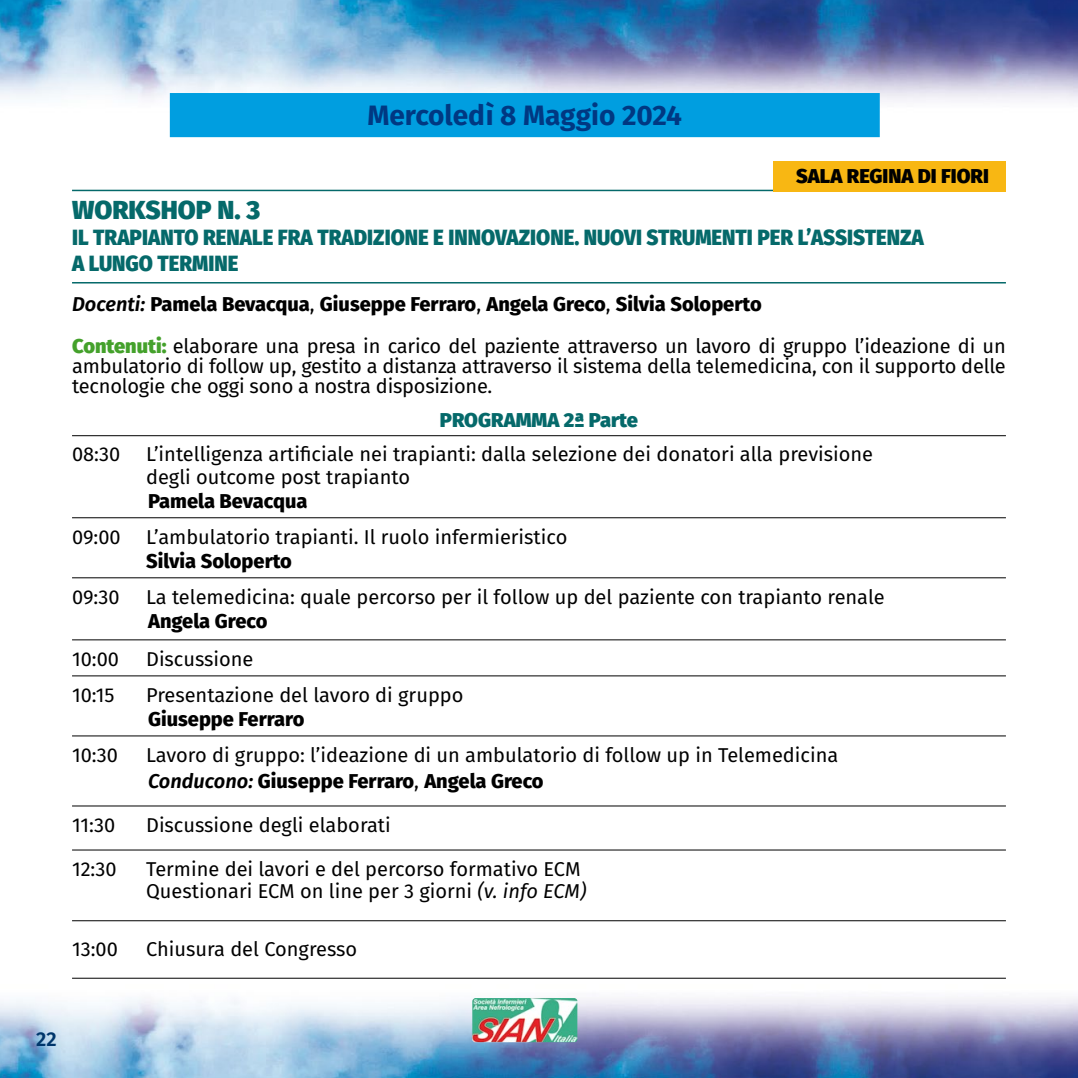
<style>
.page{position:relative;width:1078px;height:1078px;background:#fff}
.page>*{position:absolute;margin:0;border:0;box-sizing:border-box;transform-origin:0 0}
.t1{font:700 28px "Fira Sans";color:#003882}
.t2{font:800 26px "Fira Sans";color:#05696a}
.t3{font:800 22px "Fira Sans";color:#05696a;scale:.93 1}
.t4{font:20px/20px "Fira Sans";color:#000;text-align:justify}
.t5{font:800 20px "Fira Sans";color:#000}
.t6{font:800 20px "Fira Sans";color:#000}
.t7{font:800 20px "Fira Sans";color:#05696a}
.t8{font:600 20px "Fira Sans";color:#00366b}
.s1{font-weight:600;font-style:italic}
.s2{font-weight:400}
.s3{font-weight:800;color:#44a12b}
.s4{font-style:italic}
</style>
<div class="page">
<img style="left:0;top:0;width:1077px;height:1077px">
<img style="left:472px;top:997px;width:105px;height:44px">
<hr style="left:72px;top:190px;width:739px;height:1px;background:#05696a">
<hr style="left:72px;top:282px;width:933px;height:1px;background:#05696a">
<hr style="left:72px;top:920px;width:933px;height:1px;background:#000">
<hr style="left:72px;top:977px;width:933px;height:1px;background:#000">
<div style="left:772px;top:161px;width:233px;height:30px;background:#f8b713"></div>
<hr style="left:72px;top:435px;width:933px;height:1px;background:#000">
<hr style="left:72px;top:517px;width:933px;height:1px;background:#000">
<hr style="left:72px;top:577px;width:933px;height:1px;background:#000">
<hr style="left:72px;top:639px;width:933px;height:1px;background:#000">
<hr style="left:72px;top:675px;width:933px;height:1px;background:#000">
<hr style="left:72px;top:735px;width:933px;height:1px;background:#000">
<hr style="left:72px;top:805px;width:933px;height:1px;background:#000">
<hr style="left:72px;top:849px;width:933px;height:1px;background:#000">
<div style="left:170px;top:93px;width:709px;height:44px;background:#009ee0"></div>
<p class="t1" style="left:367px;top:92px;width:316px">Mercoledì 8 Maggio 2024</p>
<p class="t6" style="left:796px;top:158px;width:194px">SALA REGINA DI FIORI</p>
<p class="t2" style="left:72px;top:187px;width:190px">WORKSHOP N. 3</p>
<p class="t3" style="left:72px;top:218px;width:917px">IL TRAPIANTO RENALE FRA TRADIZIONE E INNOVAZIONE. NUOVI STRUMENTI PER L’ASSISTENZA</p>
<p class="t3" style="left:72px;top:244px;width:180px">A LUNGO TERMINE</p>
<p class="t5" style="left:72px;top:287px;width:691px"><span class="s1">Docenti:</span> Pamela Bevacqua<span class="s2">,</span> Giuseppe Ferraro<span class="s2">,</span> Angela Greco<span class="s2">,</span> Silvia Soloperto</p>
<p class="t4" style="left:72px;top:336px;width:935px"><span class="s3">Contenuti:</span> elaborare una presa in carico del paziente attraverso un lavoro di gruppo l’ideazione di un ambulatorio di follow up, gestito a distanza attraverso il sistema della telemedicina, con il supporto delle tecnologie che oggi sono a nostra disposizione.</p>
<p class="t7" style="left:440px;top:402px;width:200px">PROGRAMMA 2ª Parte</p>
<p class="t4" style="left:72px;top:444px;width:50px">08:30</p>
<p class="t4" style="left:146px;top:444px;width:728px">L’intelligenza artificiale nei trapianti: dalla selezione dei donatori alla previsione</p>
<p class="t4" style="left:146px;top:466px;width:265px">degli outcome post trapianto</p>
<p class="t5" style="left:148px;top:483px;width:161px">Pamela Bevacqua</p>
<p class="t4" style="left:72px;top:526px;width:50px">09:00</p>
<p class="t4" style="left:146px;top:526px;width:422px">L’ambulatorio trapianti. Il ruolo infermieristico</p>
<p class="t5" style="left:146px;top:543px;width:147px">Silvia Soloperto</p>
<p class="t4" style="left:72px;top:586px;width:49px">09:30</p>
<p class="t4" style="left:146px;top:586px;width:739px">La telemedicina: quale percorso per il follow up del paziente con trapianto renale</p>
<p class="t5" style="left:148px;top:603px;width:121px">Angela Greco</p>
<p class="t4" style="left:72px;top:648px;width:48px">10:00</p>
<p class="t4" style="left:146px;top:648px;width:109px">Discussione</p>
<p class="t4" style="left:72px;top:684px;width:44px">10:15</p>
<p class="t4" style="left:146px;top:684px;width:319px">Presentazione del lavoro di gruppo</p>
<p class="t5" style="left:148px;top:701px;width:158px">Giuseppe Ferraro</p>
<p class="t4" style="left:72px;top:744px;width:47px">10:30</p>
<p class="t4" style="left:146px;top:744px;width:693px">Lavoro di gruppo: l’ideazione di un ambulatorio di follow up in Telemedicina</p>
<p class="t5" style="left:148px;top:763px;width:397px"><span class="s1">Conducono:</span> Giuseppe Ferraro<span class="s2">,</span> Angela Greco</p>
<p class="t4" style="left:72px;top:814px;width:45px">11:30</p>
<p class="t4" style="left:146px;top:814px;width:246px">Discussione degli elaborati</p>
<p class="t4" style="left:72px;top:858px;width:46px">12:30</p>
<p class="t4" style="left:146px;top:858px;width:436px">Termine dei lavori e del percorso formativo ECM</p>
<p class="t4" style="left:146px;top:880px;width:441px">Questionari ECM on line per 3 giorni <span class="s4">(v. info ECM)</span></p>
<p class="t4" style="left:72px;top:938px;width:47px">13:00</p>
<p class="t4" style="left:146px;top:938px;width:212px">Chiusura del Congresso</p>
<p class="t8" style="left:36px;top:1021px;width:22px">22</p>
</div>
